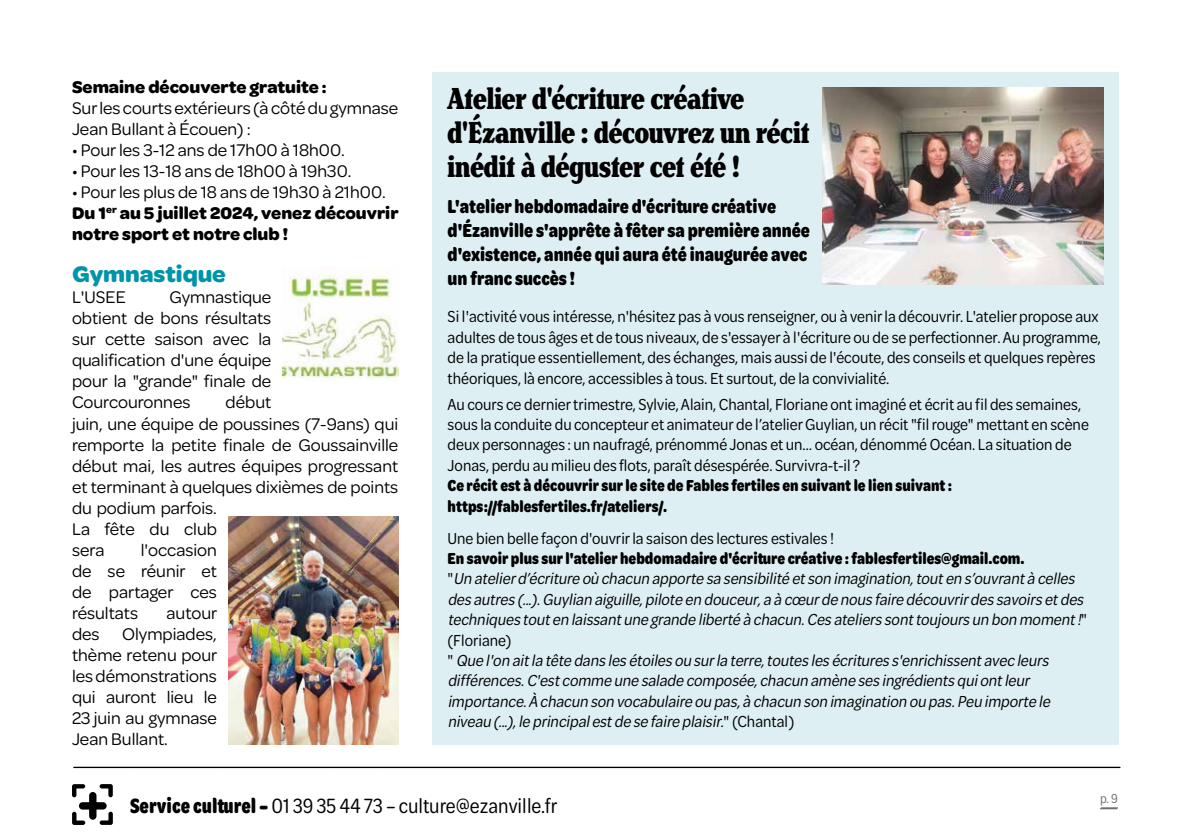
<style>
.page{position:relative;width:1191px;height:840px;background:#fff}
.page>*{position:absolute;margin:0;border:0;box-sizing:border-box;transform-origin:0 0}
.t1{font:800 extra-condensed 32px/34px "Henriette";color:#000}
.t2{font:700 24px "Omnes";color:#0094aa}
.t3{font:22px "Omnes Narrow";color:#000}
.t4{font:700 20px/24px "Omnes Cond";color:#000}
.t5{font:18px/21px "Omnes";color:#000;text-align:justify}
.t6{font:700 18px/21px "Omnes";color:#000}
.t7{font:17px/20.4px "Omnes Cond";color:#000}
.t8{font:italic 17px/20.4px "Omnes Cond";color:#000}
.t9{font:700 17px/20.4px "Omnes Cond";color:#000}
.t10{font:14px "Omnes Narrow";color:#706f6f}
.s1{font-weight:400}
.s2{font-weight:700;font-style:normal}
.s3{font-style:normal}
.s4{font-weight:700}
</style>
<div class="page">
<svg style="left:1100px;top:807px;width:18px;height:2px"></svg>
<svg style="left:73px;top:766px;width:1047px;height:1px"></svg>
<svg style="left:72px;top:784px;width:41px;height:40px"></svg>
<div style="left:432px;top:72px;width:687px;height:672px;background:#deeff4"></div>
<img style="left:822px;top:87px;width:281px;height:198px">
<img style="left:282px;top:268px;width:116px;height:111px">
<img style="left:228px;top:516px;width:170px;height:228px">
<p class="t6" style="left:72px;top:75px;width:256px">Semaine découverte gratuite :</p>
<p class="t5" style="left:72px;top:97px;width:328px">Sur les courts extérieurs (à côté du gymnase<br>Jean Bullant à Écouen) :</p>
<p class="t5" style="left:72px;top:139px;width:274px">• Pour les 3-12 ans de 17h00 à 18h00.</p>
<p class="t5" style="left:72px;top:160px;width:281px">• Pour les 13-18 ans de 18h00 à 19h30.</p>
<p class="t6" style="left:72px;top:180px;width:328px"><span class="s1">• Pour les plus de 18 ans de 19h30 à 21h00.<br></span>Du 1<sup>er</sup> au 5 juillet 2024, venez découvrir notre sport et notre club !</p>
<h2 class="t2" style="left:72px;top:257px;width:155px">Gymnastique</h2>
<p class="t5" style="left:72px;top:285px;width:55px">L'USEE</p>
<p class="t5" style="left:72px;top:285px;width:201px;text-indent:97px">Gymnastique obtient de bons résultats sur cette saison avec la qualification d'une équipe pour la "grande" finale de Courcouronnes</p>
<p class="t5" style="left:72px;top:391px;width:328px;text-align:left;text-indent:154px">début<br>juin, une équipe de poussines (7-9ans) qui remporte la petite finale de Goussainville début mai, les autres équipes progressant et terminant à quelques dixièmes de points du podium parfois.<br>La fête du club<br>sera</p>
<p class="t5" style="left:72px;top:538px;width:146px;text-indent:69px">l'occasion de se réunir et de partager ces résultats</p>
<p class="t5" style="left:166px;top:601px;width:52px">autour</p>
<p class="t5" style="left:72px;top:622px;width:147px;text-indent:50px">Olympiades, thème retenu pour les démonstrations qui auront lieu le 23 juin au gymnase Jean Bullant.</p>
<p class="t5" style="left:72px;top:622px;width:29px">des</p>
<h1 class="t1" style="left:447px;top:82px;width:363px">Atelier d'écriture créative d'Ézanville : découvrez un récit inédit à déguster cet été !</h1>
<p class="t4" style="left:447px;top:193px;width:364px">L'atelier hebdomadaire d'écriture créative d'Ézanville s'apprête à fêter sa première année d'existence, année qui aura été inaugurée avec un franc succès !</p>
<p class="t7" style="left:447px;top:305px;width:655px">Si l'activité vous intéresse, n'hésitez pas à vous renseigner, ou à venir la découvrir. L'atelier propose aux adultes de tous âges et de tous niveaux, de s'essayer à l'écriture ou de se perfectionner. Au programme, de la pratique essentiellement, des échanges, mais aussi de l'écoute, des conseils et quelques repères théoriques, là encore, accessibles à tous. Et surtout, de la convivialité.</p>
<p class="t7" style="left:447px;top:393px;width:643px">Au cours ce dernier trimestre, Sylvie, Alain, Chantal, Floriane ont imaginé et écrit au fil des semaines, sous la conduite du concepteur et animateur de l’atelier Guylian, un récit "fil rouge" mettant en scène deux personnages : un naufragé, prénommé Jonas et un… océan, dénommé Océan. La situation de Jonas, perdu au milieu des flots, paraît désespérée. Survivra-t-il ?</p>
<p class="t9" style="left:447px;top:474px;width:506px">Ce récit est à découvrir sur le site de Fables fertiles en suivant le lien suivant : https://fablesfertiles.fr/ateliers/.</p>
<p class="t7" style="left:447px;top:526px;width:388px">Une bien belle façon d'ouvrir la saison des lectures estivales !</p>
<p class="t8" style="left:447px;top:547px;width:641px"><span class="s2">En savoir plus sur l'atelier hebdomadaire d'écriture créative : fablesfertiles@gmail.com.<br></span><span class="s3">"</span> Un atelierd’écriture où chacun apporte sa sensibilité etson imagination,touten s’ouvrantà celles des autres (...).Guylian aiguille,pilote en douceur,a à cœurde nous faire découvrirdes savoirs etdes techniques touten laissantune grande liberté à chacun.Ces ateliers sonttoujours un bon moment!<span class="s3">" (Floriane)<br>"</span> Que l'on aitla tête dans les étoiles ou surla terre,toutes les écritures s'enrichissentavec leurs différences.C'estcomme une salade composée,chacun amène ses ingrédients quiontleur importance.À chacun son vocabulaire ou pas,à chacun son imagination ou pas.Peu importe le niveau (...),le principalestde se faire plaisir.<span class="s3">" ( C h a n t a l )</span></p>
<p class="t3" style="left:130px;top:790px;width:429px"><span class="s4">Service culturel –</span> 01 39 35 44 73 – culture@ezanville.fr</p>
<p class="t10" style="left:1100px;top:789px;width:19px">p. 9</p>
</div>
